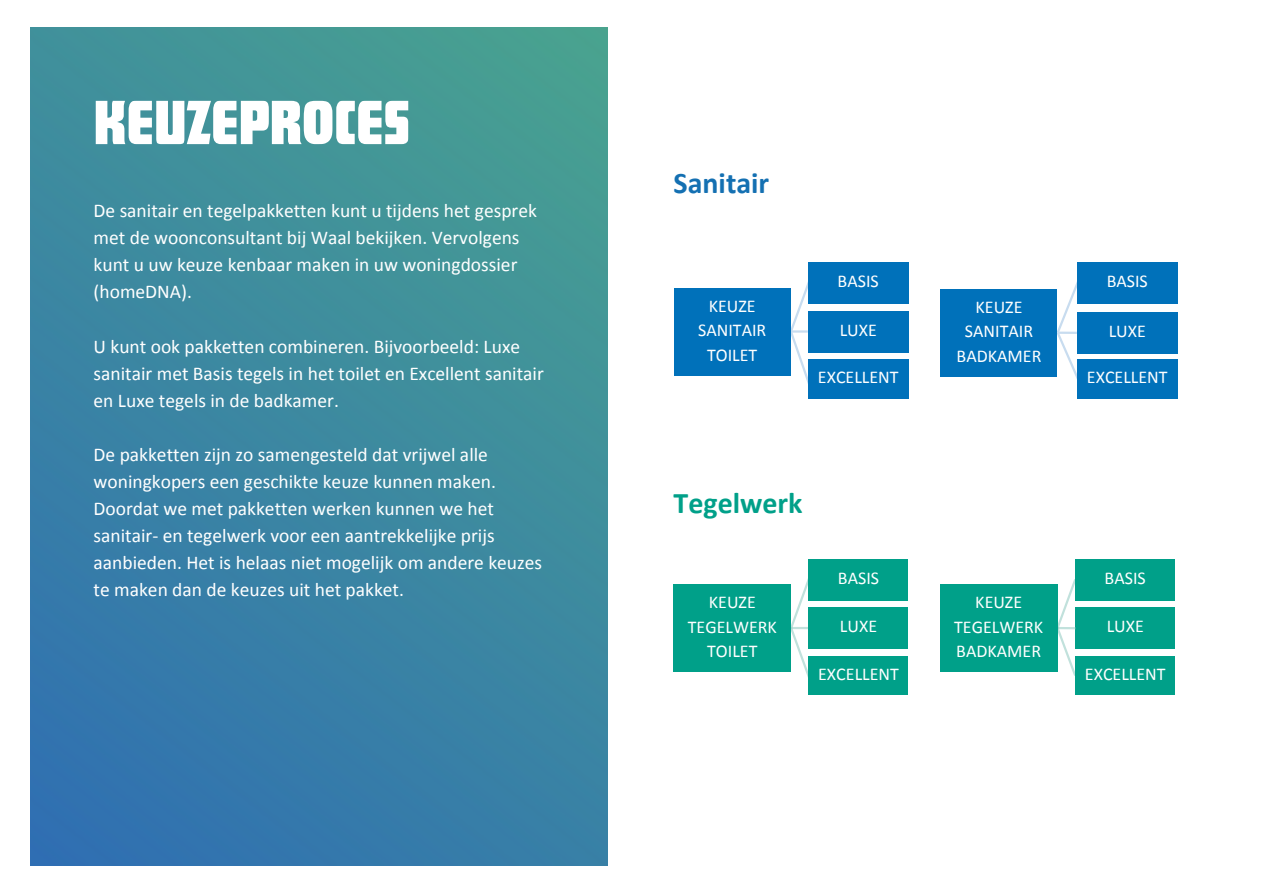
<style>
.page{position:relative;width:1263px;height:894px;background:#fff}
.page>*{position:absolute;margin:0;border:0;box-sizing:border-box;transform-origin:0 0}
.t1{font:700 60px "Deko Display Serial";color:#fff}
.t2{font:700 30px "Calibri";color:#00a089}
.t3{font:700 30px "Calibri";color:#1470b2}
.t4{font:19.5px/27px "Calibri";color:#fff}
.t5{font:18px "Calibri";color:#fff}
</style>
<div class="page">
<img style="left:30px;top:27px;width:577px;height:838px">
<div style="left:808px;top:311px;width:100px;height:41px;background:#0071ba"></div>
<div style="left:808px;top:262px;width:100px;height:42px;background:#0071ba"></div>
<svg style="left:788px;top:282px;width:29px;height:102px"></svg>
<div style="left:808px;top:359px;width:100px;height:39px;background:#0071ba"></div>
<div style="left:674px;top:288px;width:116px;height:87px;background:#0071ba"></div>
<div style="left:1077px;top:262px;width:100px;height:42px;background:#0071ba"></div>
<div style="left:1077px;top:312px;width:100px;height:41px;background:#0071ba"></div>
<svg style="left:1055px;top:282px;width:31px;height:97px"></svg>
<div style="left:1077px;top:359px;width:100px;height:39px;background:#0071ba"></div>
<div style="left:940px;top:289px;width:117px;height:87px;background:#0071ba"></div>
<div style="left:809px;top:607px;width:99px;height:41px;background:#00a089"></div>
<div style="left:809px;top:558px;width:99px;height:42px;background:#00a089"></div>
<svg style="left:788px;top:571px;width:26px;height:113px"></svg>
<div style="left:809px;top:656px;width:99px;height:38px;background:#00a089"></div>
<div style="left:674px;top:584px;width:117px;height:87px;background:#00a089"></div>
<div style="left:1075px;top:607px;width:100px;height:41px;background:#00a089"></div>
<div style="left:1075px;top:558px;width:100px;height:42px;background:#00a089"></div>
<svg style="left:1055px;top:579px;width:23px;height:97px"></svg>
<div style="left:940px;top:584px;width:117px;height:87px;background:#00a089"></div>
<div style="left:1075px;top:656px;width:100px;height:38px;background:#00a089"></div>
<p class="t1" style="left:94px;top:89px;width:318px">KEUZEPROCES</p>
<p class="t4" style="left:94px;top:199px;width:445px">De sanitair en tegelpakketten kunt u tijdens het gesprek met de woonconsultant bij Waal bekijken. Vervolgens kunt u uw keuze kenbaar maken in uw woningdossier (homeDNA).</p>
<p class="t4" style="left:94px;top:334px;width:452px">U kunt ook pakketten combineren. Bijvoorbeeld: Luxe sanitair met Basis tegels in het toilet en Excellent sanitair en Luxe tegels in de badkamer.</p>
<p class="t4" style="left:94px;top:442px;width:450px">De pakketten zijn zo samengesteld dat vrijwel alle woningkopers een geschikte keuze kunnen maken.<br>Doordat we met pakketten werken kunnen we het sanitair- en tegelwerk voor een aantrekkelijke prijs aanbieden. Het is helaas niet mogelijk om andere keuzes te maken dan de keuzes uit het pakket.</p>
<p class="t3" style="left:674px;top:170px;width:97px">Sanitair</p>
<p class="t5" style="left:709px;top:298px;width:48px">KEUZE</p>
<p class="t5" style="left:698px;top:322px;width:70px">SANITAIR</p>
<p class="t5" style="left:707px;top:347px;width:52px">TOILET</p>
<p class="t5" style="left:838px;top:273px;width:43px">BASIS</p>
<p class="t5" style="left:840px;top:322px;width:39px">LUXE</p>
<p class="t5" style="left:818px;top:369px;width:82px">EXCELLENT</p>
<p class="t2" style="left:674px;top:490px;width:131px">Tegelwerk</p>
<p class="t5" style="left:709px;top:594px;width:48px">KEUZE</p>
<p class="t5" style="left:688px;top:619px;width:91px">TEGELWERK</p>
<p class="t5" style="left:707px;top:643px;width:52px">TOILET</p>
<p class="t5" style="left:838px;top:570px;width:43px">BASIS</p>
<p class="t5" style="left:840px;top:618px;width:39px">LUXE</p>
<p class="t5" style="left:818px;top:666px;width:82px">EXCELLENT</p>
<p class="t5" style="left:976px;top:299px;width:48px">KEUZE</p>
<p class="t5" style="left:965px;top:324px;width:70px">SANITAIR</p>
<p class="t5" style="left:957px;top:348px;width:86px">BADKAMER</p>
<p class="t5" style="left:1107px;top:273px;width:43px">BASIS</p>
<p class="t5" style="left:1109px;top:323px;width:39px">LUXE</p>
<p class="t5" style="left:1087px;top:369px;width:82px">EXCELLENT</p>
<p class="t5" style="left:975px;top:594px;width:48px">KEUZE</p>
<p class="t5" style="left:954px;top:619px;width:91px">TEGELWERK</p>
<p class="t5" style="left:956px;top:643px;width:86px">BADKAMER</p>
<p class="t5" style="left:1105px;top:570px;width:43px">BASIS</p>
<p class="t5" style="left:1107px;top:618px;width:39px">LUXE</p>
<p class="t5" style="left:1085px;top:666px;width:82px">EXCELLENT</p>
</div>
